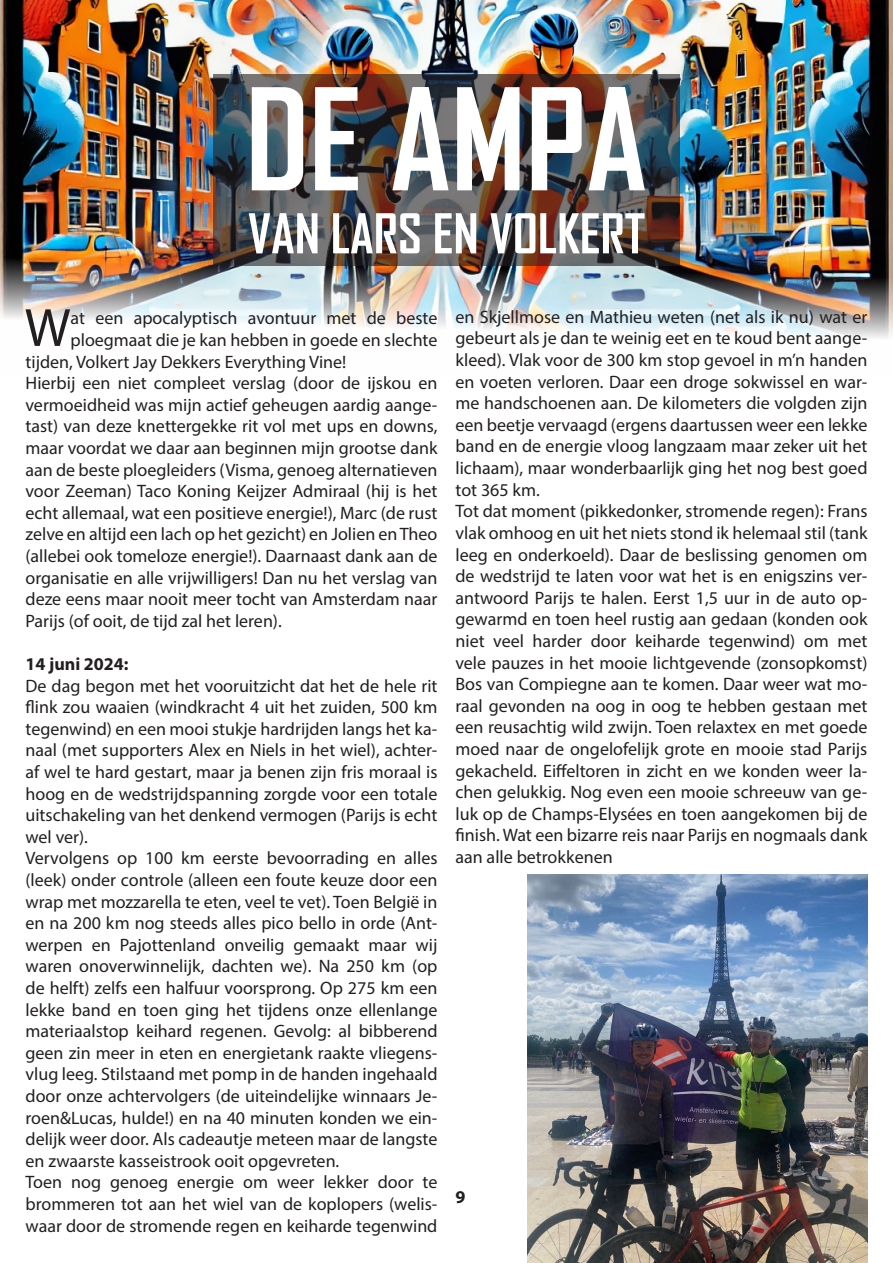
<style>
.page{position:relative;width:893px;height:1263px;background:#fff}
.page>*{position:absolute;margin:0;border:0;box-sizing:border-box;transform-origin:0 0}
.t1{font:700 135px "Agency FB";color:#fff}
.t2{font:54.15px "Myriad Pro";color:#231f20}
.t3{font:700 52.5px "Agency FB";color:#fff}
.t4{font:18px/21.6px "Myriad Pro";color:#231f20;text-align:justify}
.t5{font:700 18px "Myriad Pro";color:#231f20}
</style>
<div class="page">
<img style="left:0;top:0;width:893px;height:338px">
<img style="left:528px;top:874px;width:339px;height:389px">
<svg style="left:213px;top:74px;width:467px;height:192px;background:#4f4847"></svg>
<p class="t1" style="left:246px;top:56px;width:403px">DE AMPA</p>
<p class="t3" style="left:248px;top:201px;width:399px">VAN LARS EN VOLKERT</p>
<p class="t2" style="left:25px;top:294px;width:47px">W</p>
<p class="t4" style="left:71px;top:307px;width:368px">at een apocalyptisch avontuur met de beste</p>
<p class="t4" style="left:71px;top:329px;width:368px">ploegmaat die je kan hebben in goede en slechte</p>
<p class="t4" style="left:26px;top:350px;width:322px">tijden, Volkert Jay Dekkers Everything Vine!</p>
<p class="t4" style="left:26px;top:372px;width:414px">Hierbij een niet compleet verslag (door de ijskou en vermoeidheid was mijn actief geheugen aardig aange&shy;tast) van deze knettergekke rit vol met ups en downs, maar voordat we daar aan beginnen mijn grootse dank aan de beste ploegleiders (Visma, genoeg alternatieven voor Zeeman) Taco Koning Keijzer Admiraal (hij is het echt allemaal, wat een positieve energie!), Marc (de rust zelve en altijd een lach op het gezicht) en Jolien en Theo (allebei ook tomeloze energie!). Daarnaast dank aan de organisatie en alle vrijwilligers! Dan nu het verslag van deze eens maar nooit meer tocht van Amsterdam naar Parijs (of ooit, de tijd zal het leren).</p>
<p class="t5" style="left:26px;top:652px;width:105px">14 juni 2024:</p>
<p class="t4" style="left:26px;top:674px;width:414px">De dag begon met het vooruitzicht dat het de hele rit flink zou waaien (windkracht 4 uit het zuiden, 500 km tegenwind) en een mooi stukje hardrijden langs het ka&shy;naal (met supporters Alex en Niels in het wiel), achter&shy;af wel te hard gestart, maar ja benen zijn fris moraal is hoog en de wedstrijdspanning zorgde voor een totale uitschakeling van het denkend vermogen (Parijs is echt wel ver).</p>
<p class="t4" style="left:26px;top:847px;width:414px">Vervolgens op 100 km eerste bevoorrading en alles (leek) onder controle (alleen een foute keuze door een wrap met mozzarella te eten, veel te vet). Toen België in en na 200 km nog steeds alles pico bello in orde (Ant&shy;werpen en Pajottenland onveilig gemaakt maar wij waren onoverwinnelijk, dachten we). Na 250 km (op de helft) zelfs een halfuur voorsprong. Op 275 km een lekke band en toen ging het tijdens onze ellenlange materiaalstop keihard regenen. Gevolg: al bibberend geen zin meer in eten en energietank raakte vliegens&shy;vlug leeg. Stilstaand met pomp in de handen ingehaald door onze achtervolgers (de uiteindelijke winnaars Je&shy;roen&amp;Lucas, hulde!) en na 40 minuten konden we ein&shy;delijk weer door. Als cadeautje meteen maar de langste en zwaarste kasseistrook ooit opgevreten.</p>
<p class="t4" style="left:26px;top:1171px;width:413px">Toen nog genoeg energie om weer lekker door te brommeren tot aan het wiel van de koplopers (welis&shy;waar door de stromende regen en keiharde tegenwind</p>
<p class="t4" style="left:455px;top:306px;width:413px">en Skjellmose en Mathieu weten (net als ik nu) wat er gebeurt als je dan te weinig eet en te koud bent aange&shy;kleed). Vlak voor de 300 km stop gevoel in m’n handen en voeten verloren. Daar een droge sokwissel en war&shy;me handschoenen aan. De kilometers die volgden zijn een beetje vervaagd (ergens daartussen weer een lekke band en de energie vloog langzaam maar zeker uit het lichaam), maar wonderbaarlijk ging het nog best goed tot 365 km.</p>
<p class="t4" style="left:455px;top:500px;width:413px">Tot dat moment (pikkedonker, stromende regen): Frans vlak omhoog en uit het niets stond ik helemaal stil (tank leeg en onderkoeld). Daar de beslissing genomen om de wedstrijd te laten voor wat het is en enigszins ver&shy;antwoord Parijs te halen. Eerst 1,5 uur in de auto op&shy;gewarmd en toen heel rustig aan gedaan (konden ook niet veel harder door keiharde tegenwind) om met vele pauzes in het mooie lichtgevende (zonsopkomst)<br>Bos van Compiegne aan te komen. Daar weer wat mo&shy;raal gevonden na oog in oog te hebben gestaan met een reusachtig wild zwijn. Toen relaxtex en met goede moed naar de ongelofelijk grote en mooie stad Parijs gekacheld. Eiffeltoren in zicht en we konden weer la&shy;chen gelukkig. Nog even een mooie schreeuw van ge&shy;luk op de Champs-Elysées en toen aangekomen bij de finish. Wat een bizarre reis naar Parijs en nogmaals dank aan alle betrokkenen</p>
<p class="t5" style="left:455px;top:1185px;width:11px">9</p>
</div>
